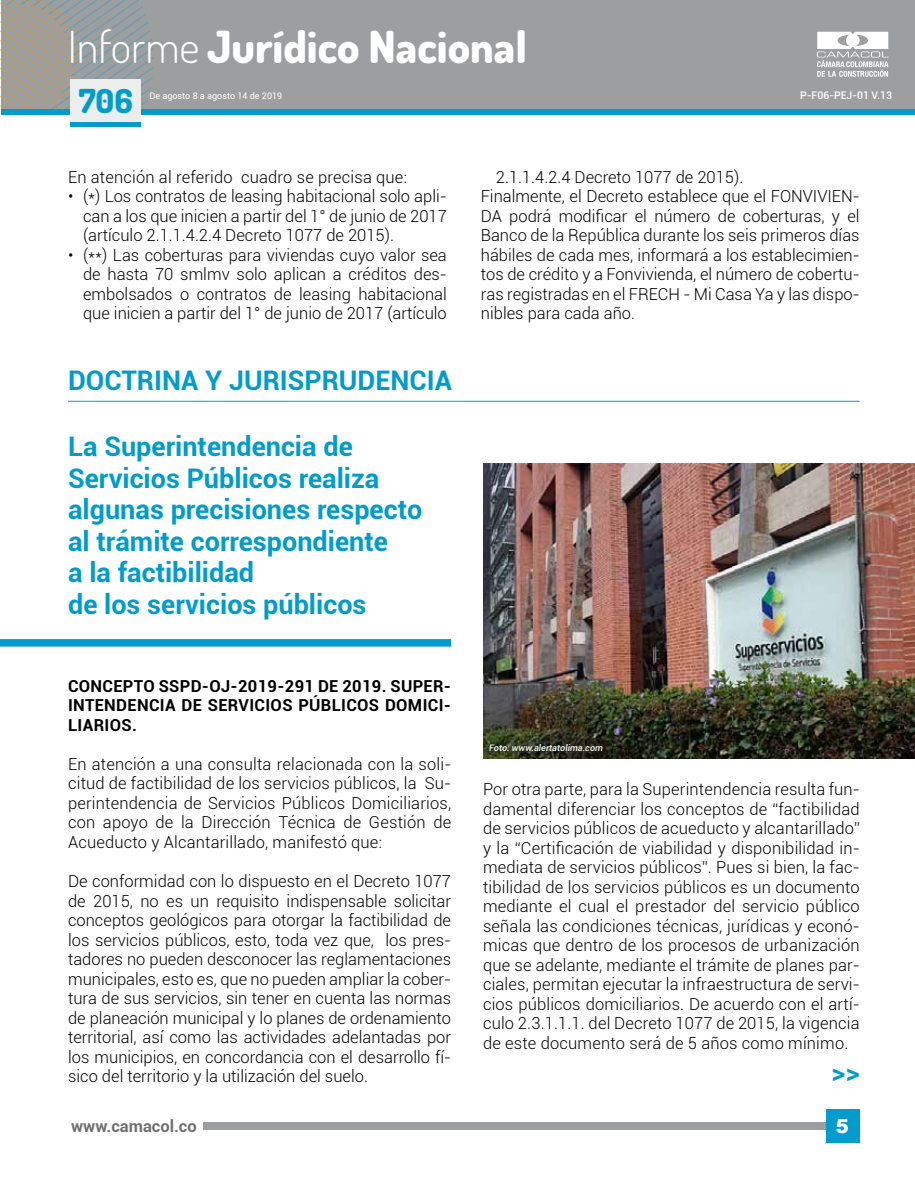
<style>
.page{position:relative;width:915px;height:1191px;background:#fff}
.page>*{position:absolute;margin:0;border:0;box-sizing:border-box;transform-origin:0 0}
.t1{font:800 44.25px "Dosis";color:#fff}
.t2{font:800 33px "Dosis";color:#009cce}
.t3{font:700 27px/31.5px "Roboto";color:#009cce}
.t4{font:900 19.5px "Roboto";color:#fff}
.t5{font:900 19.5px "Arial";color:#fff}
.t6{font:300 16.5px/19.5px "Roboto";color:#000;text-align:justify}
.t7{font:700 16.5px "Roboto";letter-spacing:.02em;color:#000}
.t8{font:700 16.5px "Roboto";color:#707172}
.t9{font:500 10.5px "Roboto";color:#fff}
.t10{font:italic 500 9px "Roboto";color:#fff}
.t11{font:9px "Roboto";color:#fff}
.s1{font-weight:300}
</style>
<div class="page">
<div style="left:203px;top:1122px;width:655px;height:7px;background:#9c9e9f"></div>
<div style="left:825px;top:1109px;width:33px;height:34px;background:#009cce"></div>
<div style="left:1px;top:0;width:913px;height:108px;background:#9c9e9f"></div>
<div style="left:1px;top:109px;width:913px;height:5px;background:#009cce"></div>
<svg style="left:1px;top:0;width:158px;height:109px"></svg>
<svg style="left:817px;top:32px;width:71px;height:45px"></svg>
<div style="left:70px;top:122px;width:70px;height:5px;background:#009cce"></div>
<div style="left:70px;top:79px;width:70px;height:43px;background:#eceded"></div>
<img style="left:483px;top:463px;width:431px;height:295px">
<div style="left:0;top:639px;width:451px;height:7px;background:#009cce"></div>
<hr style="left:68px;top:401px;width:791px;height:1px;background:#009cce">
<h1 class="t1" style="left:68px;top:18px;width:460px"><span class="s1">Informe</span> Jurídico Nacional</h1>
<h2 class="t2" style="left:79px;top:80px;width:56px">706</h2>
<p class="t11" style="left:149px;top:90px;width:134px">De agosto 8 a agosto 14 de 2019</p>
<p class="t9" style="left:800px;top:87px;width:93px">P-F06-PEJ-01 V.13</p>
<p class="t6" style="left:68px;top:166px;width:340px">En atención al referido cuadro se precisa que:</p>
<p class="t6" style="left:83px;top:186px;width:365px;text-indent:-15px">• (*) Los contratos de leasing habitacional solo apli&shy;can a los que inicien a partir del 1° de junio de 2017 (artículo 2.1.1.4.2.4 Decreto 1077 de 2015).</p>
<p class="t6" style="left:83px;top:244px;width:365px;text-indent:-15px">• (**) Las coberturas para viviendas cuyo valor sea de hasta 70 smlmv solo aplican a créditos des&shy;embolsados o contratos de leasing habitacional que inicien a partir del 1° de junio de 2017 (artículo</p>
<h3 class="t3" style="left:68px;top:364px;width:53px">Doctrin</h3>
<h3 class="t3" style="left:181px;top:364px;width:98px">a y jurispr</h3>
<h3 class="t3" style="left:339px;top:364px;width:35px">udenci</h3>
<h3 class="t3" style="left:435px;top:364px;width:19px">a</h3>
<h3 class="t3" style="left:68px;top:430px;width:355px">La Superintendencia de<br>Servicios Públicos realiza algunas precisiones respecto al trámite correspondiente<br>a la factibilidad<br>de los servicios públicos</h3>
<p class="t7" style="left:68px;top:674px;width:34px">Concept</p>
<p class="t7" style="left:143px;top:674px;width:280px">o SSPD-OJ-2019-291 DE 2019. Super</p>
<p class="t7" style="left:444px;top:674px;width:9px">-</p>
<p class="t7" style="left:68px;top:694px;width:11px">intendenci</p>
<p class="t7" style="left:165px;top:694px;width:63px">a de Servici</p>
<p class="t7" style="left:270px;top:694px;width:147px">os Públicos Domici</p>
<p class="t7" style="left:443px;top:694px;width:9px">-</p>
<p class="t7" style="left:68px;top:713px;width:70px">liarios.</p>
<p class="t6" style="left:68px;top:753px;width:384px">En atención a una consulta relacionada con la soli&shy;citud de factibilidad de los servicios públicos, la Su&shy;perintendencia de Servicios Públicos Domiciliarios, con apoyo de la Dirección Técnica de Gestión de Acueducto y Alcantarillado, manifestó que:</p>
<p class="t6" style="left:68px;top:870px;width:384px">De conformidad con lo dispuesto en el Decreto 1077 de 2015, no es un requisito indispensable solicitar conceptos geológicos para otorgar la factibilidad de los servicios públicos, esto, toda vez que, los pres&shy;tadores no pueden desconocer las reglamentaciones municipales, esto es, que no pueden ampliar la cober&shy;tura de sus servicios, sin tener en cuenta las normas de planeación municipal y lo planes de ordenamiento territorial, así como las actividades adelantadas por los municipios, en concordancia con el desarrollo fí&shy;sico del territorio y la utilización del suelo.</p>
<p class="t6" style="left:480px;top:166px;width:380px;text-align:left;text-indent:15px">2.1.1.4.2.4 Decreto 1077 de 2015).<br>Finalmente, el Decreto establece que el FONVIVIEN-DA podrá modificar el número de coberturas, y el Banco de la República durante los seis primeros días hábiles de cada mes, informará a los establecimien&shy;tos de crédito y a Fonvivienda, el número de cobertu&shy;ras registradas en el FRECH - Mi Casa Ya y las dispo&shy;nibles para cada año.</p>
<p class="t10" style="left:489px;top:741px;width:115px">Foto: www.alertatolima.com</p>
<p class="t6" style="left:483px;top:779px;width:378px">Por otra parte, para la Superintendencia resulta fun&shy;damental diferenciar los conceptos de “factibilidad de servicios públicos de acueducto y alcantarillado” y la “Certificación de viabilidad y disponibilidad in&shy;mediata de servicios públicos”. Pues si bien, la fac&shy;tibilidad de los servicios públicos es un documento mediante el cual el prestador del servicio público señala las condiciones técnicas, jurídicas y econó&shy;micas que dentro de los procesos de urbanización que se adelante, mediante el trámite de planes par&shy;ciales, permitan ejecutar la infraestructura de servi&shy;cios públicos domiciliarios. De acuerdo con el artí&shy;culo 2.3.1.1.1. del Decreto 1077 de 2015, la vigencia de este documento será de 5 años como mínimo.</p>
<h3 class="t3" style="left:831px;top:1055px;width:30px">&gt;&gt;</h3>
<p class="t5" style="left:835px;top:1111px;width:15px">5</p>
<p class="t8" style="left:71px;top:1114px;width:127px">www.camacol.co</p>
<p class="t4" style="left:836px;top:1114px;width:13px">1</p>
</div>
